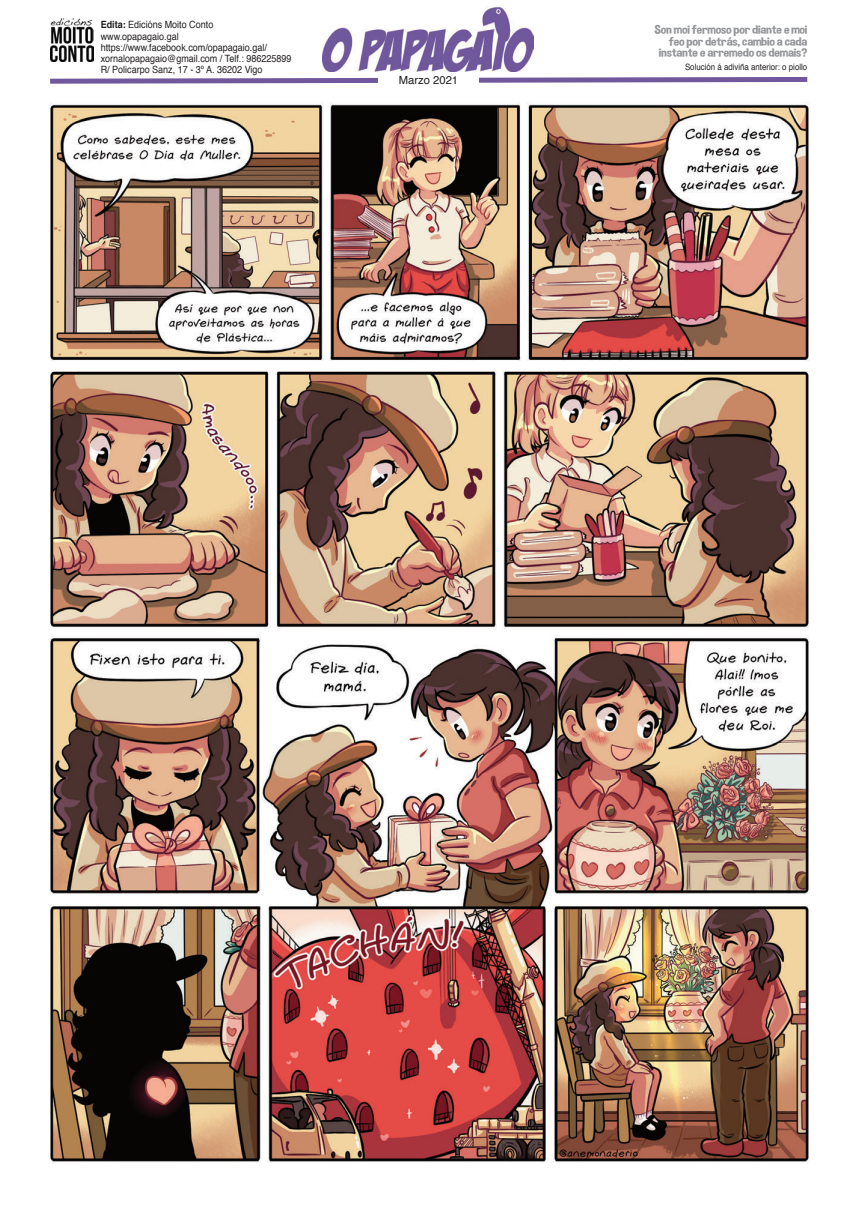
<style>
.page{position:relative;width:852px;height:1208px;background:#fff}
.page>*{position:absolute;margin:0;border:0;box-sizing:border-box;transform-origin:0 0}
.t1{font:12px/11.2px "Dimbo";letter-spacing:-.01em;color:#939598;text-align:right;scale:1.25 1}
.t2{font:11.25px "Helvetica";color:#231f20}
.t3{font:10px/11.2px "Helvetica";color:#231f20;scale:.9 1}
.t4{font:8.75px "Helvetica";color:#231f20;scale:.9 1}
.s1{font-weight:700}
</style>
<div class="page">
<img style="left:50px;top:102px;width:760px;height:1061px">
<img style="left:322px;top:6px;width:212px;height:65px">
<svg style="left:50px;top:77px;width:758px;height:7px"></svg>
<img style="left:50px;top:19px;width:44px;height:43px">
<div style="left:378px;top:74px;width:101px;height:12px;background:#fff"></div>
<p class="t3" style="left:101px;top:20px;width:213px"><span class="s1">Edita:</span> Edicións Moito Conto www.opapagaio.gal https://www.facebook.com/opapagaio.gal/ xornalopapagaio@gmail.com / Telf.: 986225899<br>R/ Policarpo Sanz, 17 - 3º a. 36202 Vigo</p>
<p class="t1" style="left:654px;top:24px;width:124px">Son moi fermoso por diante e moi feo por detrás, cambio a cada instante e arremedo os demais?</p>
<p class="t4" style="left:685px;top:63px;width:137px">Solución á adiviña anterior: o piollo</p>
<p class="t2" style="left:398px;top:75px;width:61px">Marzo 2021</p>
</div>
